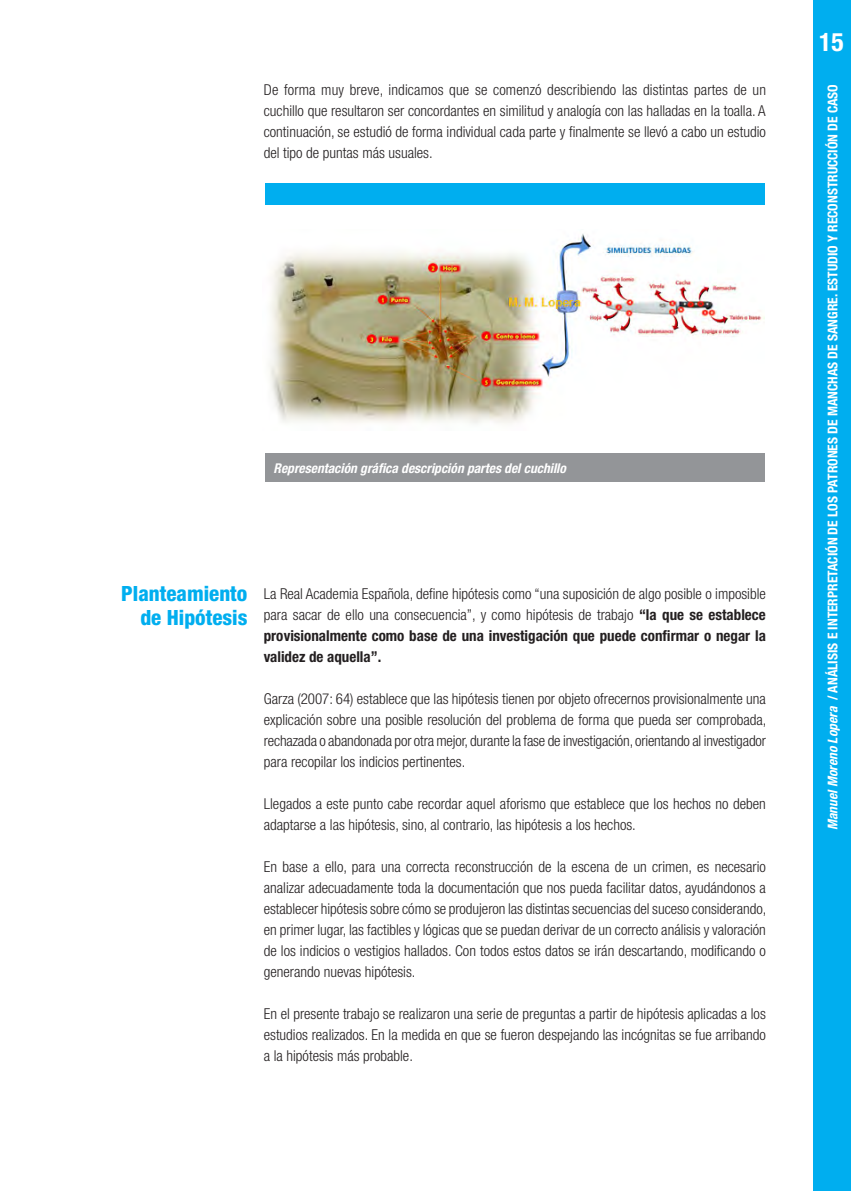
<style>
.page{position:relative;width:851px;height:1191px;background:#fff}
.page>*{position:absolute;margin:0;border:0;box-sizing:border-box;transform-origin:0 0}
.t1{font:700 condensed 25.5px "Helvetica Neue LT Std";color:#fff}
.TITULO_CH{font:800 condensed 21px "Helvetica Neue LT Std";color:#00aeef}
.t2{font:300 condensed 15px/21px "Helvetica Neue LT Std";color:#231f20;text-align:justify}
.t3{font:700 condensed 13.5px "Helvetica Neue LT Std";color:#fff}
.t4{font:italic 700 condensed 13.5px "Helvetica Neue LT Std";color:#fff}
.s1{font-weight:700}
.s2{font-style:italic}
</style>
<div class="page">
<div style="left:813px;top:0;width:37px;height:1191px;background:#00aeef"></div>
<div style="left:265px;top:453px;width:499px;height:29px;background:#939598"></div>
<div style="left:265px;top:184px;width:499px;height:21px;background:#00aeef"></div>
<img style="left:269px;top:234px;width:495px;height:190px">
<p class="t2" style="left:264px;top:79px;width:503px">De forma muy breve, indicamos que se comenzó describiendo las distintas partes de un cuchillo que resultaron ser concordantes en similitud y analogía con las halladas en la toalla. A continuación, se estudió de forma individual cada parte y finalmente se llevó a cabo un estudio del tipo de puntas más usuales.</p>
<p class="t4" style="left:273px;top:460px;width:294px">Representación gráfica descripción partes del cuchillo</p>
<p class="TITULO_CH" style="left:121px;top:580px;width:128px">Planteamiento</p>
<p class="TITULO_CH" style="left:140px;top:604px;width:108px">de Hipótesis</p>
<p class="t2" style="left:264px;top:583px;width:503px">La Real Academia Española, define hipótesis como “una suposición de algo posible o imposible para sacar de ello una consecuencia”, y como hipótesis de trabajo <span class="s1">“la que se establece provisionalmente como base de una investigación que puede confirmar o negar la validez de aquella”.</span></p>
<p class="t2" style="left:264px;top:688px;width:504px">Garza (2007: 64) establece que las hipótesis tienen por objeto ofrecernos provisionalmente una explicación sobre una posible resolución del problema de forma que pueda ser comprobada, rechazada o abandonada por otra mejor, durante la fase de investigación, orientando al investigador para recopilar los indicios pertinentes.</p>
<p class="t2" style="left:264px;top:793px;width:503px">Llegados a este punto cabe recordar aquel aforismo que establece que los hechos no deben adaptarse a las hipótesis, sino, al contrario, las hipótesis a los hechos.</p>
<p class="t2" style="left:264px;top:856px;width:504px">En base a ello, para una correcta reconstrucción de la escena de un crimen, es necesario analizar adecuadamente toda la documentación que nos pueda facilitar datos, ayudándonos a establecer hipótesis sobre cómo se produjeron las distintas secuencias del suceso considerando, en primer lugar, las factibles y lógicas que se puedan derivar de un correcto análisis y valoración de los indicios o vestigios hallados. Con todos estos datos se irán descartando, modificando o generando nuevas hipótesis.</p>
<p class="t2" style="left:264px;top:1003px;width:503px">En el presente trabajo se realizaron una serie de preguntas a partir de hipótesis aplicadas a los estudios realizados. En la medida en que se fueron despejando las incógnitas se fue arribando a la hipótesis más probable.</p>
<p class="t1" style="left:819px;top:27px;width:26px">15</p>
<p class="t3" style="left:824px;top:830px;width:747px;rotate:-90deg"><span class="s2">Manuel Moreno Lopera</span> / ANÁLISIS E INTERPRETACIÓN DE LOS PATRONES DE MANCHAS DE SANGRE. ESTUDIO Y RECONSTRUCCIÓN DE CASO</p>
</div>
